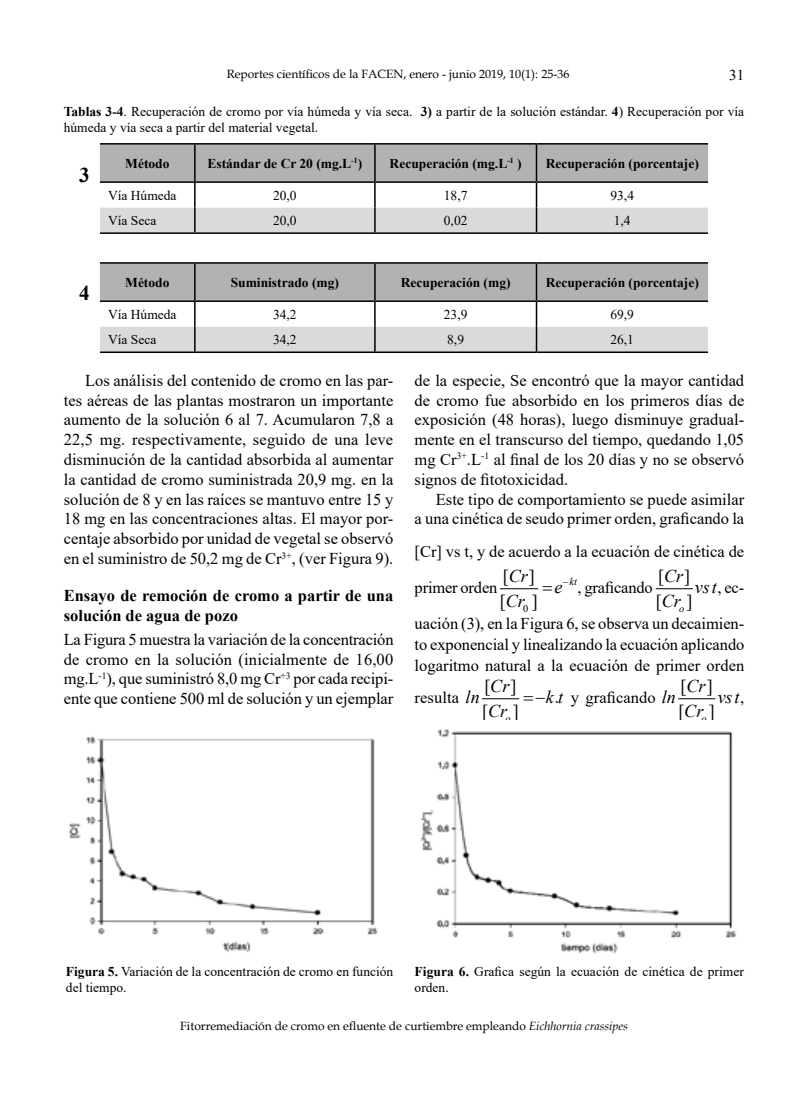
<style>
.page{position:relative;width:808px;height:1106px;background:#fff}
.page>*{position:absolute;margin:0;border:0;box-sizing:border-box;transform-origin:0 0}
.t1{font:700 21px "Times New Roman";color:#000}
.t2{font:18px/25.3px "Times New Roman";color:#000}
.t3{font:italic 18px "Times New Roman";letter-spacing:.005em;color:#000}
.t4{font:16.5px/19.8px "Times New Roman";color:#000;text-align:justify}
.t5{font:700 16.5px/19.8px "Times New Roman";color:#000}
.t6{font:15px "Times New Roman";color:#000}
.t7{font:13.5px/16.2px "Times New Roman";color:#000}
.t8{font:700 13.5px "Times New Roman";color:#000}
.t9{font:12px "Book Antiqua";color:#000}
.t10{font:italic 10.35px "Times New Roman";color:#000}
.t11{font:10.35px "Times New Roman";color:#000}
.s1{color:#fff}
.s2{font-weight:700}
.s3{font-style:italic;font-size:18px}
.s4{font-style:italic}
.s5{font-style:normal;font-size:16.5px}
</style>
<div class="page">
<hr style="left:500px;top:588px;width:38px;height:1px;background:#000">
<hr style="left:656px;top:588px;width:36px;height:1px;background:#000">
<hr style="left:482px;top:698px;width:37px;height:1px;background:#000">
<hr style="left:679px;top:698px;width:36px;height:1px;background:#000">
<svg style="left:100px;top:145px;width:608px;height:63px;fill:#b3b2b2"></svg>
<svg style="left:100px;top:208px;width:608px;height:143px"></svg>
<hr style="left:100px;top:143px;width:95px;height:2px;background:#000">
<hr style="left:195px;top:143px;width:180px;height:2px;background:#000">
<hr style="left:194px;top:145px;width:2px;height:36px;background:#000">
<hr style="left:375px;top:143px;width:161px;height:2px;background:#000">
<hr style="left:374px;top:145px;width:2px;height:36px;background:#000">
<hr style="left:536px;top:143px;width:172px;height:2px;background:#000">
<hr style="left:536px;top:145px;width:1px;height:36px;background:#000">
<hr style="left:194px;top:183px;width:2px;height:25px;background:#000">
<hr style="left:374px;top:183px;width:2px;height:25px;background:#000">
<hr style="left:194px;top:208px;width:2px;height:24px;background:#000">
<hr style="left:374px;top:208px;width:2px;height:24px;background:#000">
<svg style="left:536px;top:183px;width:1px;height:49px"></svg>
<hr style="left:100px;top:232px;width:95px;height:2px;background:#000">
<hr style="left:195px;top:232px;width:180px;height:2px;background:#000">
<hr style="left:375px;top:232px;width:161px;height:2px;background:#000">
<hr style="left:536px;top:232px;width:172px;height:2px;background:#000">
<hr style="left:100px;top:262px;width:95px;height:2px;background:#000">
<hr style="left:195px;top:262px;width:180px;height:2px;background:#000">
<hr style="left:194px;top:264px;width:2px;height:36px;background:#000">
<hr style="left:375px;top:262px;width:161px;height:2px;background:#000">
<hr style="left:374px;top:264px;width:2px;height:36px;background:#000">
<hr style="left:536px;top:262px;width:172px;height:2px;background:#000">
<hr style="left:536px;top:264px;width:1px;height:36px;background:#000">
<hr style="left:194px;top:302px;width:2px;height:25px;background:#000">
<hr style="left:374px;top:302px;width:2px;height:25px;background:#000">
<hr style="left:194px;top:327px;width:2px;height:24px;background:#000">
<hr style="left:374px;top:327px;width:2px;height:24px;background:#000">
<svg style="left:536px;top:302px;width:1px;height:49px"></svg>
<hr style="left:100px;top:351px;width:95px;height:2px;background:#000">
<hr style="left:195px;top:351px;width:180px;height:2px;background:#000">
<hr style="left:375px;top:351px;width:161px;height:2px;background:#000">
<hr style="left:536px;top:351px;width:172px;height:2px;background:#000">
<hr style="left:100px;top:181px;width:95px;height:2px;background:#000">
<hr style="left:195px;top:181px;width:180px;height:2px;background:#000">
<hr style="left:375px;top:181px;width:161px;height:2px;background:#000">
<hr style="left:536px;top:181px;width:172px;height:2px;background:#000">
<hr style="left:100px;top:300px;width:95px;height:2px;background:#000">
<hr style="left:195px;top:300px;width:180px;height:2px;background:#000">
<hr style="left:375px;top:300px;width:161px;height:2px;background:#000">
<hr style="left:536px;top:300px;width:172px;height:2px;background:#000">
<img style="left:69px;top:736px;width:309px;height:217px">
<hr style="left:101px;top:922px;width:270px;height:1px;background:#000">
<hr style="left:101px;top:741px;width:270px;height:1px;background:#000">
<hr style="left:100px;top:742px;width:1px;height:180px;background:#000">
<hr style="left:371px;top:742px;width:1px;height:180px;background:#000">
<svg style="left:98px;top:761px;width:220px;height:153px"></svg>
<div style="left:455px;top:734px;width:274px;height:189px;background:#fff;border:1px solid #fff"></div>
<svg style="left:561px;top:943px;width:54px;height:9px"></svg>
<hr style="left:455px;top:923px;width:274px;height:1px;background:#000">
<svg style="left:508px;top:923px;width:4px;height:13px"></svg>
<svg style="left:561px;top:923px;width:8px;height:13px"></svg>
<svg style="left:616px;top:923px;width:7px;height:13px"></svg>
<svg style="left:670px;top:923px;width:8px;height:13px"></svg>
<svg style="left:725px;top:923px;width:8px;height:13px"></svg>
<hr style="left:455px;top:734px;width:274px;height:1px;background:#000">
<svg style="left:421px;top:811px;width:11px;height:38px"></svg>
<hr style="left:455px;top:734px;width:1px;height:189px;background:#000">
<svg style="left:452px;top:923px;width:5px;height:13px"></svg>
<hr style="left:729px;top:734px;width:1px;height:189px;background:#000">
<svg style="left:452px;top:765px;width:222px;height:148px"></svg>
<p class="t9" style="left:227px;top:65px;width:356px">Reportes científicos de la FACEN, enero - junio 2019, 10(1): <span class="s1">999-999</span></p>
<p class="t6" style="left:729px;top:65px;width:16px">31</p>
<p class="t9" style="left:541px;top:65px;width:29px">25-36</p>
<p class="t7" style="left:64px;top:103px;width:682px"><span class="s2">Tablas 3-4</span>. Recuperación de cromo por vía húmeda y vía seca. <span class="s2">3)</span> a partir de la solución estándar. <span class="s2">4</span>) Recuperación por vía húmeda y vía seca a partir del material vegetal.</p>
<p class="t8" style="left:125px;top:153px;width:46px">Método</p>
<p class="t8" style="left:207px;top:153px;width:156px">Estándar de Cr 20 (mg.L<sup>-1</sup>)</p>
<p class="t8" style="left:390px;top:153px;width:134px">Recuperación (mg.L<sup>-1</sup> )</p>
<p class="t8" style="left:546px;top:153px;width:155px">Recuperación (porcentaje)</p>
<p class="t7" style="left:108px;top:187px;width:70px">Vía Húmeda</p>
<p class="t7" style="left:273px;top:187px;width:25px">20,0</p>
<p class="t7" style="left:444px;top:187px;width:25px">18,7</p>
<p class="t7" style="left:610px;top:187px;width:25px">93,4</p>
<p class="t7" style="left:108px;top:212px;width:50px">Vía Seca</p>
<p class="t7" style="left:273px;top:212px;width:25px">20,0</p>
<p class="t7" style="left:444px;top:212px;width:25px">0,02</p>
<p class="t7" style="left:614px;top:212px;width:18px">1,4</p>
<p class="t1" style="left:79px;top:160px;width:12px">3</p>
<p class="t1" style="left:79px;top:278px;width:12px">4</p>
<p class="t8" style="left:125px;top:272px;width:46px">Método</p>
<p class="t8" style="left:231px;top:272px;width:110px">Suministrado (mg)</p>
<p class="t8" style="left:401px;top:272px;width:111px">Recuperación (mg)</p>
<p class="t8" style="left:546px;top:272px;width:155px">Recuperación (porcentaje)</p>
<p class="t7" style="left:108px;top:306px;width:70px">Vía Húmeda</p>
<p class="t7" style="left:273px;top:306px;width:25px">34,2</p>
<p class="t7" style="left:444px;top:306px;width:25px">23,9</p>
<p class="t7" style="left:610px;top:306px;width:25px">69,9</p>
<p class="t7" style="left:108px;top:331px;width:50px">Vía Seca</p>
<p class="t7" style="left:273px;top:331px;width:25px">34,2</p>
<p class="t7" style="left:447px;top:331px;width:18px">8,9</p>
<p class="t7" style="left:610px;top:331px;width:25px">26,1</p>
<p class="t4" style="left:64px;top:370px;width:331px;text-indent:21px">Los análisis del contenido de cromo en las par&shy;tes aéreas de las plantas mostraron un importante aumento de la solución 6 al 7. Acumularon 7,8 a 22,5 mg. respectivamente, seguido de una leve disminución de la cantidad absorbida al aumentar la cantidad de cromo suministrada 20,9 mg. en la solución de 8 y en las raíces se mantuvo entre 15 y 18 mg en las concentraciones altas. El mayor por&shy;centaje absorbido por unidad de vegetal se observó en el suministro de 50,2 mg de Cr<sup>3+</sup>, (ver Figura 9).</p>
<p class="t5" style="left:64px;top:585px;width:331px">Ensayo de remoción de cromo a partir de una solución de agua de pozo</p>
<p class="t4" style="left:64px;top:628px;width:331px">La Figura 5 muestra la variación de la concentración de cromo en la solución (inicialmente de 16,00 mg.L<sup>-1</sup>), que suministró 8,0 mg Cr<sup>+3</sup> por cada recipi&shy;ente que contiene 500 ml de solución y un ejemplar</p>
<p class="t4" style="left:415px;top:370px;width:331px">de la especie, Se encontró que la mayor cantidad de cromo fue absorbido en los primeros días de exposición (48 horas), luego disminuye gradual&shy;mente en el transcurso del tiempo, quedando 1,05 mg Cr<sup>3+</sup>.L<sup>-1</sup> al final de los 20 días y no se observó signos de fitotoxicidad.</p>
<p class="t4" style="left:415px;top:488px;width:331px;text-align:right">Este tipo de comportamiento se puede asimilar<br>a una cinética de seudo primer orden, graficando la</p>
<p class="t4" style="left:415px;top:533px;width:331px;line-height:36px">[Cr] vs t, y de acuerdo a la ecuación de cinética de primer orden</p>
<p class="t11" style="left:523px;top:601px;width:7px">0</p>
<p class="t3" style="left:664px;top:563px;width:21px">Cr</p>
<p class="t4" style="left:415px;top:569px;width:331px;line-height:36px;text-align:right"><span class="s3">vst</span>, ec-<br>uación (3), en la Figura 6, se observa un decaimien-</p>
<p class="t4" style="left:415px;top:634px;width:331px;line-height:21px">to exponencial y linealizando la ecuación aplicando logaritmo natural a la ecuación de primer orden</p>
<p class="t4" style="left:415px;top:687px;width:67px">resulta <span class="s3">ln</span></p>
<p class="t2" style="left:500px;top:562px;width:39px">[ ] [<span class="s4">Cr</span> ]</p>
<p class="t3" style="left:509px;top:563px;width:21px">Cr</p>
<p class="t10" style="left:563px;top:574px;width:16px">−kt</p>
<p class="t3" style="left:554px;top:575px;width:9px">e</p>
<p class="t4" style="left:578px;top:577px;width:77px">, graficando</p>
<p class="t2" style="left:656px;top:562px;width:38px">[ ] [<span class="s4">Cr</span> ]<sub>o</sub></p>
<p class="t2" style="left:484px;top:672px;width:34px">[ ]</p>
<p class="t3" style="left:490px;top:673px;width:21px">Cr</p>
<p class="t4" style="left:536px;top:687px;width:142px">−<span class="s3">k t</span> y graficando <span class="s3">ln</span></p>
<p class="t2" style="left:678px;top:672px;width:38px">[ ] [<span class="s4">Cr</span> ]<sub>o</sub></p>
<p class="t3" style="left:686px;top:673px;width:21px">Cr</p>
<p class="t3" style="left:718px;top:685px;width:28px">vst<span class="s5">,</span></p>
<p class="t2" style="left:555px;top:684px;width:6px">.</p>
<p class="t2" style="left:482px;top:698px;width:38px">[<span class="s4">Cr</span> ]<sub>o</sub></p>
<p class="t7" style="left:66px;top:963px;width:329px"><span class="s2">Figura 5.</span> Variación de la concentración de cromo en función del tiempo.</p>
<p class="t7" style="left:415px;top:963px;width:331px"><span class="s2">Figura 6.</span> Grafica según la ecuación de cinética de primer orden.</p>
<p class="t9" style="left:180px;top:1017px;width:449px">Fitorremediación de cromo en efluente de curtiembre empleando <span class="s4">Eichhornia crassipes</span></p>
</div>
